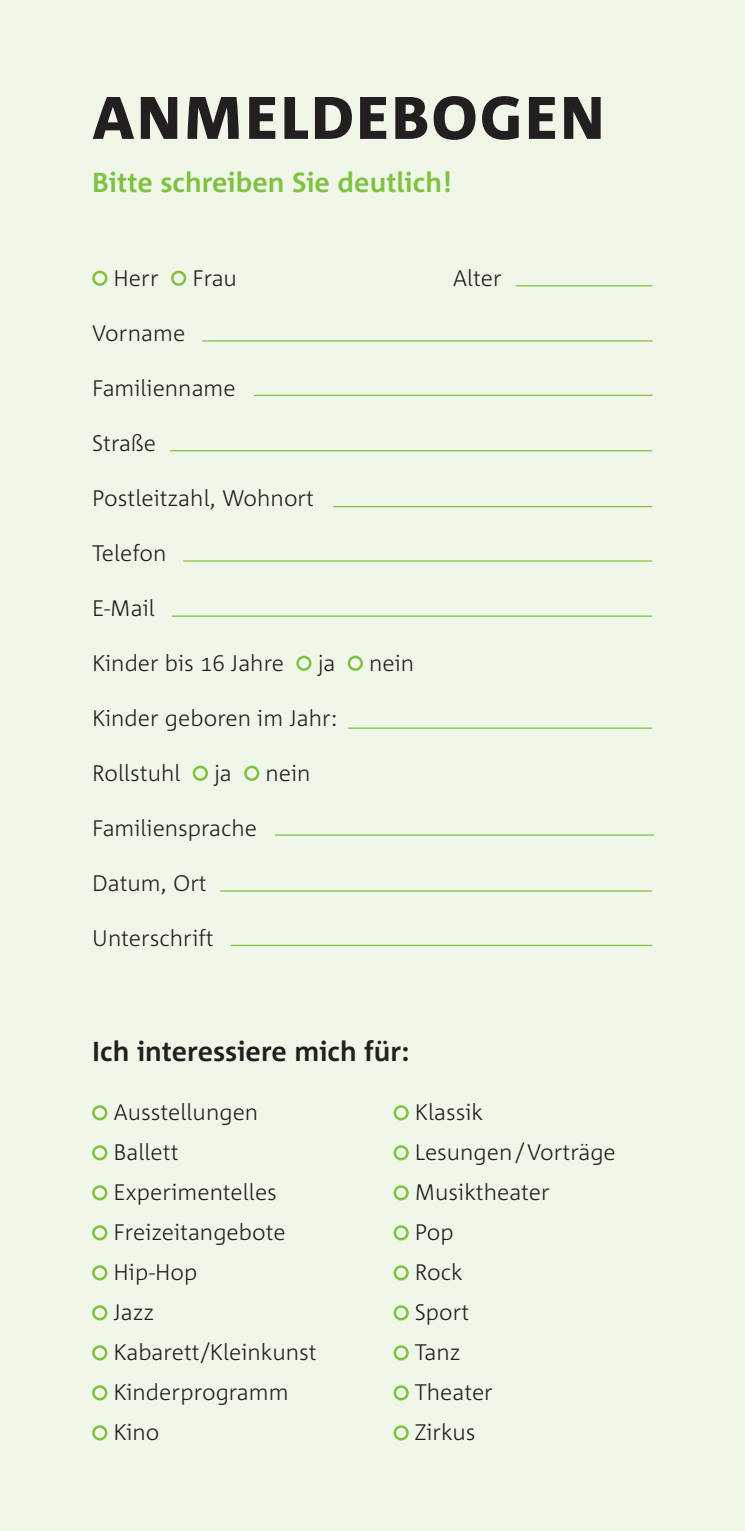
<style>
.page{position:relative;width:745px;height:1531px;background:#fff}
.page>*{position:absolute;margin:0;border:0;box-sizing:border-box;transform-origin:0 0}
.t1{font:800 60px "Corpid C1";letter-spacing:.04em;color:#231f20}
.t2{font:700 27.5px "Corpid C1";color:#7fc241}
.t3{font:700 27.5px "Corpid C1";color:#231f20}
.t4{font:300 22.5px/40px "Corpid C1";color:#231f20}
</style>
<div class="page">
<div style="left:0;top:0;width:744px;height:1531px;background:#f0f7e8"></div>
<div style="left:92px;top:271px;width:15px;height:15px;border:2px solid #7fc241;border-radius:50%"></div>
<div style="left:171px;top:271px;width:15px;height:15px;border:2px solid #7fc241;border-radius:50%"></div>
<div style="left:296px;top:656px;width:15px;height:15px;border:2px solid #7fc241;border-radius:50%"></div>
<div style="left:347px;top:656px;width:15px;height:15px;border:2px solid #7fc241;border-radius:50%"></div>
<div style="left:193px;top:766px;width:15px;height:15px;border:2px solid #7fc241;border-radius:50%"></div>
<div style="left:244px;top:766px;width:15px;height:15px;border:2px solid #7fc241;border-radius:50%"></div>
<hr style="left:515px;top:285px;width:136px;height:1px;background:#7fc241">
<hr style="left:202px;top:340px;width:450px;height:2px;background:#7fc241">
<hr style="left:254px;top:395px;width:398px;height:1px;background:#7fc241">
<hr style="left:170px;top:450px;width:481px;height:1px;background:#7fc241">
<hr style="left:333px;top:506px;width:318px;height:1px;background:#7fc241">
<hr style="left:183px;top:560px;width:468px;height:2px;background:#7fc241">
<hr style="left:172px;top:615px;width:479px;height:2px;background:#7fc241">
<hr style="left:348px;top:727px;width:303px;height:2px;background:#7fc241">
<hr style="left:275px;top:834px;width:378px;height:2px;background:#7fc241">
<hr style="left:220px;top:890px;width:431px;height:1px;background:#7fc241">
<hr style="left:230px;top:945px;width:421px;height:1px;background:#7fc241">
<div style="left:92px;top:1105px;width:15px;height:15px;border:2px solid #7fc241;border-radius:50%"></div>
<div style="left:92px;top:1145px;width:15px;height:15px;border:2px solid #7fc241;border-radius:50%"></div>
<div style="left:92px;top:1185px;width:15px;height:15px;border:2px solid #7fc241;border-radius:50%"></div>
<div style="left:92px;top:1225px;width:15px;height:15px;border:2px solid #7fc241;border-radius:50%"></div>
<div style="left:92px;top:1265px;width:15px;height:15px;border:2px solid #7fc241;border-radius:50%"></div>
<div style="left:92px;top:1305px;width:15px;height:15px;border:2px solid #7fc241;border-radius:50%"></div>
<div style="left:92px;top:1345px;width:15px;height:15px;border:2px solid #7fc241;border-radius:50%"></div>
<div style="left:92px;top:1385px;width:15px;height:15px;border:2px solid #7fc241;border-radius:50%"></div>
<div style="left:92px;top:1425px;width:15px;height:15px;border:2px solid #7fc241;border-radius:50%"></div>
<div style="left:393px;top:1105px;width:15px;height:15px;border:2px solid #7fc241;border-radius:50%"></div>
<div style="left:393px;top:1145px;width:15px;height:15px;border:2px solid #7fc241;border-radius:50%"></div>
<div style="left:393px;top:1185px;width:15px;height:15px;border:2px solid #7fc241;border-radius:50%"></div>
<div style="left:393px;top:1225px;width:15px;height:15px;border:2px solid #7fc241;border-radius:50%"></div>
<div style="left:393px;top:1265px;width:15px;height:15px;border:2px solid #7fc241;border-radius:50%"></div>
<div style="left:393px;top:1305px;width:15px;height:15px;border:2px solid #7fc241;border-radius:50%"></div>
<div style="left:393px;top:1345px;width:15px;height:15px;border:2px solid #7fc241;border-radius:50%"></div>
<div style="left:393px;top:1385px;width:15px;height:15px;border:2px solid #7fc241;border-radius:50%"></div>
<div style="left:393px;top:1425px;width:15px;height:15px;border:2px solid #7fc241;border-radius:50%"></div>
<h1 class="t1" style="left:92px;top:80px;width:513px">ANMELDEBOGEN</h1>
<p class="t2" style="left:92px;top:165px;width:361px">Bitte schreiben Sie deutlich!</p>
<p class="t4" style="left:113px;top:257px;width:47px">Herr</p>
<p class="t4" style="left:192px;top:257px;width:46px">Frau</p>
<p class="t4" style="left:452px;top:257px;width:51px">Alter</p>
<p class="t4" style="left:92px;top:312px;width:94px">Vorname</p>
<p class="t4" style="left:92px;top:367px;width:145px">Familienname</p>
<p class="t4" style="left:92px;top:422px;width:65px">Straße</p>
<p class="t4" style="left:92px;top:477px;width:223px">Postleitzahl, Wohnort</p>
<p class="t4" style="left:92px;top:532px;width:76px">Telefon</p>
<p class="t4" style="left:92px;top:587px;width:64px">E-Mail</p>
<p class="t4" style="left:92px;top:642px;width:193px">Kinder bis 16 Jahre</p>
<p class="t4" style="left:317px;top:642px;width:19px">ja</p>
<p class="t4" style="left:369px;top:642px;width:46px">nein</p>
<p class="t4" style="left:92px;top:697px;width:246px">Kinder geboren im Jahr:</p>
<p class="t4" style="left:92px;top:752px;width:90px">Rollstuhl</p>
<p class="t4" style="left:214px;top:752px;width:19px">ja</p>
<p class="t4" style="left:265px;top:752px;width:46px">nein</p>
<p class="t4" style="left:92px;top:807px;width:166px">Familiensprache</p>
<p class="t4" style="left:92px;top:862px;width:116px">Datum, Ort</p>
<p class="t4" style="left:92px;top:917px;width:123px">Unterschrift</p>
<p class="t3" style="left:92px;top:1034px;width:318px">Ich interessiere mich für:</p>
<p class="t4" style="left:113px;top:1092px;width:204px">Ausstellungen<br>Ballett<br>Experimentelles<br>Freizeitangebote<br>Hip-Hop<br>Jazz<br>Kabarett/Kleinkunst<br>Kinderprogramm<br>Kino</p>
<p class="t4" style="left:414px;top:1092px;width:202px">Klassik<br>Lesungen/Vorträge<br>Musiktheater<br>Pop<br>Rock<br>Sport<br>Tanz<br>Theater<br>Zirkus</p>
</div>
